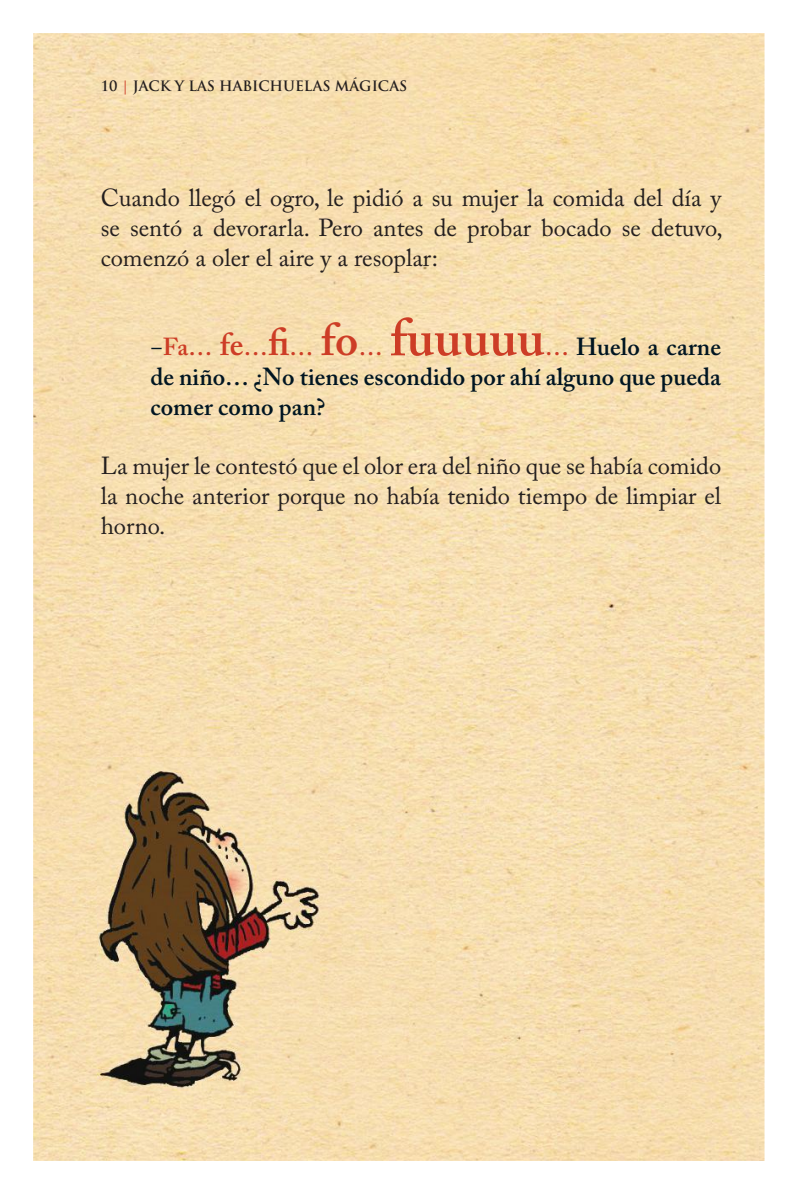
<style>
.page{position:relative;width:794px;height:1192px;background:#fff}
.page>*{position:absolute;margin:0;border:0;box-sizing:border-box;transform-origin:0 0}
.t1{font:24.5px/29.8px "Adobe Caslon Pro";color:#241f1f;text-align:justify}
.t2{font:600 24.5px/29.8px "Adobe Caslon Pro";letter-spacing:.005em;color:#001522;text-align:justify}
.t3{font:700 14px "Trajan Pro";color:#241f1f}
.s1{color:#cd3d26}
.s2{font-weight:400}
.s3{font-size:31.5px;color:#cd3d26}
.s4{font-size:38.5px;color:#cd3d26}
.s5{font-size:45.5px;color:#cd3d26}
.s6{font-size:52.5px;color:#cd3d26}
</style>
<div class="page">
<img style="left:33px;top:33px;width:731px;height:1127px">
<img style="left:97px;top:757px;width:223px;height:333px">
<p class="t3" style="left:101px;top:78px;width:308px">10 <span class="s1">|</span> JACK Y LAS HABICHUELAS MÁGICAS</p>
<p class="t1" style="left:101px;top:183px;width:623px">Cuando llegó el ogro, le pidió a su mujer la comida del día y se sentó a devorarla. Pero antes de probar bocado se detuvo, comenzó a oler el aire y a resoplar:</p>
<p class="t2" style="left:150px;top:332px;width:572px"><span class="s2">‒</span><span class="s1">Fa…</span> <span class="s3">fe</span><span class="s1">…</span><span class="s4">fi</span><span class="s1">…</span> <span class="s5">fo</span><span class="s1">…</span> <span class="s6">fuuuuu</span><span class="s1">…</span> Huelo a carne de niño… ¿No tienes escondido por ahí alguno que pueda comer como pan?</p>
<p class="t1" style="left:101px;top:451px;width:622px">La mujer le contestó que el olor era del niño que se había comido la noche anterior porque no había tenido tiempo de limpiar el horno.</p>
</div>
